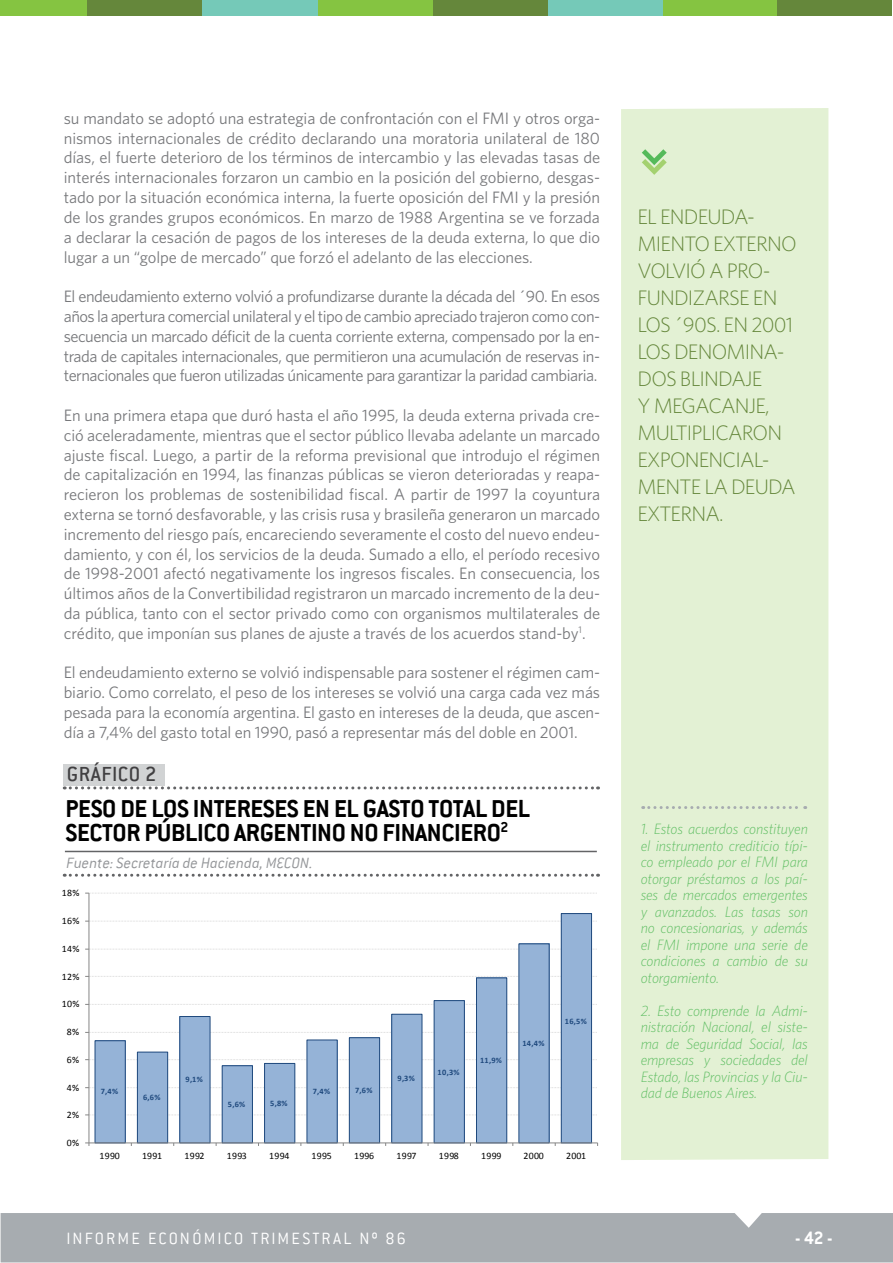
<style>
.page{position:relative;width:893px;height:1263px;background:#fff}
.page>*{position:absolute;margin:0;border:0;box-sizing:border-box;transform-origin:0 0}
.t1{font:700 27px/24px "Conduit ITC";letter-spacing:-.015em;color:#000}
.t2{font:500 22.5px "Conduit ITC";letter-spacing:.02em;color:#414042}
.t3{font:300 21px/27px "Whitney";letter-spacing:-.04em;color:#65873b}
.t4{font:700 19.5px "Conduit ITC";color:#fff}
.t5{font:300 18px "Conduit ITC";letter-spacing:.12em;color:#fff}
.t6{font:16.5px/19.8px "Whitney";letter-spacing:-.01em;color:#77787b;text-align:justify}
.t7{font:italic 300 16.5px "Conduit ITC";color:#939598}
.t8{font:italic 300 15px/16.5px "Whitney";letter-spacing:-.01em;color:#55ba5a;text-align:justify}
.t9{font:9.9px "Calibri";letter-spacing:.03em;color:#000}
.t10{font:700 8.4px "Calibri";letter-spacing:.04em;color:#1f497d}
</style>
<div class="page">
<div style="left:1px;top:1213px;width:892px;height:49px;background:#a7acb0"></div>
<div style="left:777px;top:1px;width:115px;height:15px;background:#65873b"></div>
<div style="left:662px;top:1px;width:115px;height:15px;background:#85c441"></div>
<div style="left:548px;top:1px;width:114px;height:15px;background:#75c9b8"></div>
<div style="left:433px;top:1px;width:115px;height:15px;background:#65873b"></div>
<div style="left:318px;top:1px;width:115px;height:15px;background:#85c441"></div>
<div style="left:87px;top:1px;width:115px;height:15px;background:#65873b"></div>
<div style="left:0;top:1px;width:87px;height:15px;background:#85c441"></div>
<div style="left:202px;top:1px;width:116px;height:15px;background:#75c9b8"></div>
<div style="left:621px;top:108px;width:207px;height:1052px;background:#e3f1d4"></div>
<svg style="left:642px;top:149px;width:25px;height:26px"></svg>
<svg style="left:643px;top:806px;width:163px;height:3px"></svg>
<hr style="left:65px;top:851px;width:532px;height:1px;background:#636466">
<svg style="left:64px;top:874px;width:534px;height:3px"></svg>
<svg style="left:64px;top:786px;width:534px;height:3px"></svg>
<div style="left:63px;top:764px;width:101px;height:22px;background:#d1d3d4"></div>
<div style="left:95px;top:1041px;width:30px;height:102px;background:#95b3d7"></div>
<div style="left:95px;top:1040px;width:31px;height:103px;border:1px solid #1f497d"></div>
<div style="left:137px;top:1052px;width:31px;height:91px;background:#95b3d7"></div>
<div style="left:137px;top:1052px;width:31px;height:91px;border:1px solid #1f497d"></div>
<div style="left:180px;top:1016px;width:30px;height:127px;background:#95b3d7"></div>
<div style="left:179px;top:1016px;width:31px;height:127px;border:1px solid #1f497d"></div>
<div style="left:222px;top:1066px;width:30px;height:77px;background:#95b3d7"></div>
<div style="left:222px;top:1065px;width:31px;height:78px;border:1px solid #1f497d"></div>
<div style="left:265px;top:1063px;width:30px;height:80px;background:#95b3d7"></div>
<div style="left:264px;top:1063px;width:31px;height:80px;border:1px solid #1f497d"></div>
<div style="left:307px;top:1040px;width:30px;height:103px;background:#95b3d7"></div>
<div style="left:307px;top:1039px;width:31px;height:104px;border:1px solid #1f497d"></div>
<div style="left:349px;top:1038px;width:31px;height:105px;background:#95b3d7"></div>
<div style="left:349px;top:1037px;width:31px;height:106px;border:1px solid #1f497d"></div>
<div style="left:392px;top:1014px;width:30px;height:129px;background:#95b3d7"></div>
<div style="left:391px;top:1014px;width:31px;height:129px;border:1px solid #1f497d"></div>
<div style="left:434px;top:1000px;width:30px;height:143px;background:#95b3d7"></div>
<div style="left:434px;top:1000px;width:31px;height:143px;border:1px solid #1f497d"></div>
<div style="left:476px;top:978px;width:31px;height:165px;background:#95b3d7"></div>
<div style="left:476px;top:977px;width:31px;height:166px;border:1px solid #1f497d"></div>
<div style="left:519px;top:944px;width:30px;height:199px;background:#95b3d7"></div>
<div style="left:561px;top:913px;width:31px;height:230px;background:#95b3d7"></div>
<div style="left:561px;top:913px;width:31px;height:230px;border:1px solid #1f497d"></div>
<hr style="left:89px;top:893px;width:1px;height:250px;background:#868686">
<svg style="left:85px;top:1114px;width:512px;height:1px"></svg>
<svg style="left:85px;top:1087px;width:512px;height:1px"></svg>
<svg style="left:85px;top:1059px;width:512px;height:1px"></svg>
<svg style="left:85px;top:1032px;width:512px;height:1px"></svg>
<svg style="left:85px;top:1004px;width:512px;height:1px"></svg>
<svg style="left:85px;top:976px;width:512px;height:1px"></svg>
<svg style="left:85px;top:949px;width:512px;height:1px"></svg>
<svg style="left:85px;top:921px;width:512px;height:1px"></svg>
<svg style="left:85px;top:893px;width:512px;height:1px"></svg>
<hr style="left:89px;top:1142px;width:509px;height:1px;background:#868686">
<svg style="left:85px;top:1142px;width:5px;height:4px"></svg>
<p class="t6" style="left:64px;top:108px;width:538px">su mandato se adoptó una estrategia de confrontación con el FMI y otros orga&shy;nismos internacionales de crédito declarando una moratoria unilateral de 180 días, el fuerte deterioro de los términos de intercambio y las elevadas tasas de interés internacionales forzaron un cambio en la posición del gobierno, desgas&shy;tado por la situación económica interna, la fuerte oposición del FMI y la presión de los grandes grupos económicos. En marzo de 1988 Argentina se ve forzada a declarar la cesación de pagos de los intereses de la deuda externa, lo que dio lugar a un “golpe de mercado” que forzó el adelanto de las elecciones.</p>
<p class="t6" style="left:64px;top:286px;width:538px">El endeudamiento externo volvió a profundizarse durante la década del ´90. En esos años la apertura comercial unilateral y el tipo de cambio apreciado trajeron como con&shy;secuencia un marcado déficit de la cuenta corriente externa, compensado por la en&shy;trada de capitales internacionales, que permitieron una acumulación de reservas in&shy;ternacionales que fueron utilizadas únicamente para garantizar la paridad cambiaria.</p>
<p class="t6" style="left:64px;top:405px;width:538px">En una primera etapa que duró hasta el año 1995, la deuda externa privada cre&shy;ció aceleradamente, mientras que el sector público llevaba adelante un marcado ajuste fiscal. Luego, a partir de la reforma previsional que introdujo el régimen de capitalización en 1994, las finanzas públicas se vieron deterioradas y reapa&shy;recieron los problemas de sostenibilidad fiscal. A partir de 1997 la coyuntura externa se tornó desfavorable, y las crisis rusa y brasileña generaron un marcado incremento del riesgo país, encareciendo severamente el costo del nuevo endeu&shy;damiento, y con él, los servicios de la deuda. Sumado a ello, el período recesivo de 1998-2001 afectó negativamente los ingresos fiscales. En consecuencia, los últimos años de la Convertibilidad registraron un marcado incremento de la deu&shy;da pública, tanto con el sector privado como con organismos multilaterales de crédito, que imponían sus planes de ajuste a través de los acuerdos stand-by<sup>1</sup>.</p>
<p class="t6" style="left:64px;top:662px;width:538px">El endeudamiento externo se volvió indispensable para sostener el régimen cam&shy;biario. Como correlato, el peso de los intereses se volvió una carga cada vez más pesada para la economía argentina. El gasto en intereses de la deuda, que ascen&shy;día a 7,4% del gasto total en 1990, pasó a representar más del doble en 2001.</p>
<h2 class="t2" style="left:67px;top:762px;width:91px">GRÁFICO 2</h2>
<h1 class="t1" style="left:66px;top:796px;width:466px">PESO DE LOS INTERESES EN EL GASTO TOTAL DEL<br>SECTOR PÚBLICO ARGENTINO NO FINANCIERO<sup>2</sup></h1>
<p class="t7" style="left:67px;top:853px;width:248px">Fuente: Secretaría de Hacienda, MECON.</p>
<p class="t9" style="left:62px;top:887px;width:19px">18%</p>
<p class="t9" style="left:62px;top:915px;width:19px">16%</p>
<p class="t9" style="left:62px;top:942px;width:19px">14%</p>
<p class="t9" style="left:62px;top:970px;width:19px">12%</p>
<p class="t9" style="left:62px;top:998px;width:19px">10%</p>
<p class="t9" style="left:67px;top:1025px;width:14px">8%</p>
<p class="t9" style="left:67px;top:1053px;width:14px">6%</p>
<p class="t9" style="left:67px;top:1081px;width:14px">4%</p>
<p class="t9" style="left:67px;top:1109px;width:14px">2%</p>
<p class="t9" style="left:67px;top:1136px;width:14px">0%</p>
<p class="t10" style="left:101px;top:1086px;width:19px">7,4%</p>
<p class="t10" style="left:143px;top:1092px;width:19px">6,6%</p>
<p class="t10" style="left:185px;top:1074px;width:19px">9,1%</p>
<p class="t10" style="left:228px;top:1099px;width:19px">5,6%</p>
<p class="t10" style="left:270px;top:1097px;width:19px">5,8%</p>
<p class="t10" style="left:313px;top:1086px;width:19px">7,4%</p>
<p class="t10" style="left:355px;top:1085px;width:19px">7,6%</p>
<p class="t10" style="left:397px;top:1073px;width:19px">9,3%</p>
<p class="t10" style="left:438px;top:1066px;width:23px">10,3%</p>
<p class="t10" style="left:480px;top:1055px;width:23px">11,9%</p>
<p class="t10" style="left:522px;top:1038px;width:23px">14,4%</p>
<p class="t10" style="left:565px;top:1016px;width:23px">16,5%</p>
<p class="t9" style="left:100px;top:1150px;width:22px">1990</p>
<p class="t9" style="left:142px;top:1150px;width:22px">1991</p>
<p class="t9" style="left:184px;top:1150px;width:22px">1992</p>
<p class="t9" style="left:227px;top:1150px;width:22px">1993</p>
<p class="t9" style="left:269px;top:1150px;width:22px">1994</p>
<p class="t9" style="left:312px;top:1150px;width:22px">1995</p>
<p class="t9" style="left:354px;top:1150px;width:22px">1996</p>
<p class="t9" style="left:396px;top:1150px;width:22px">1997</p>
<p class="t9" style="left:439px;top:1150px;width:22px">1998</p>
<p class="t9" style="left:481px;top:1150px;width:22px">1999</p>
<p class="t9" style="left:524px;top:1150px;width:22px">2000</p>
<p class="t9" style="left:566px;top:1150px;width:22px">2001</p>
<p class="t3" style="left:637px;top:202px;width:161px">EL ENDEUDA-<br>MIENTO EXTERNO<br>VOLVIÓ A PRO-<br>FUNDIZARSE EN<br>LOS ´90S. EN 2001<br>LOS DENOMINA-<br>DOS BLINDAJE<br>Y MEGACANJE,<br>MULTIPLICARON<br>EXPONENCIAL-<br>MENTE LA DEUDA<br>EXTERNA.</p>
<p class="t8" style="left:641px;top:821px;width:169px">1. Estos acuerdos constituyen el instrumento crediticio típi&shy;co empleado por el FMI para otorgar préstamos a los paí&shy;ses de mercados emergentes y avanzados. Las tasas son no concesionarias, y además el FMI impone una serie de condiciones a cambio de su otorgamiento.</p>
<p class="t8" style="left:641px;top:1002px;width:169px">2. Esto comprende la Admi&shy;nistración Nacional, el siste&shy;ma de Seguridad Social, las empresas y sociedades del Estado, las Provincias y la Ciu&shy;dad de Buenos Aires.</p>
<p class="t5" style="left:66px;top:1228px;width:341px">INFORME ECONÓMICO TRIMESTRAL Nº 86</p>
<p class="t4" style="left:795px;top:1227px;width:39px">- 42 -</p>
</div>
